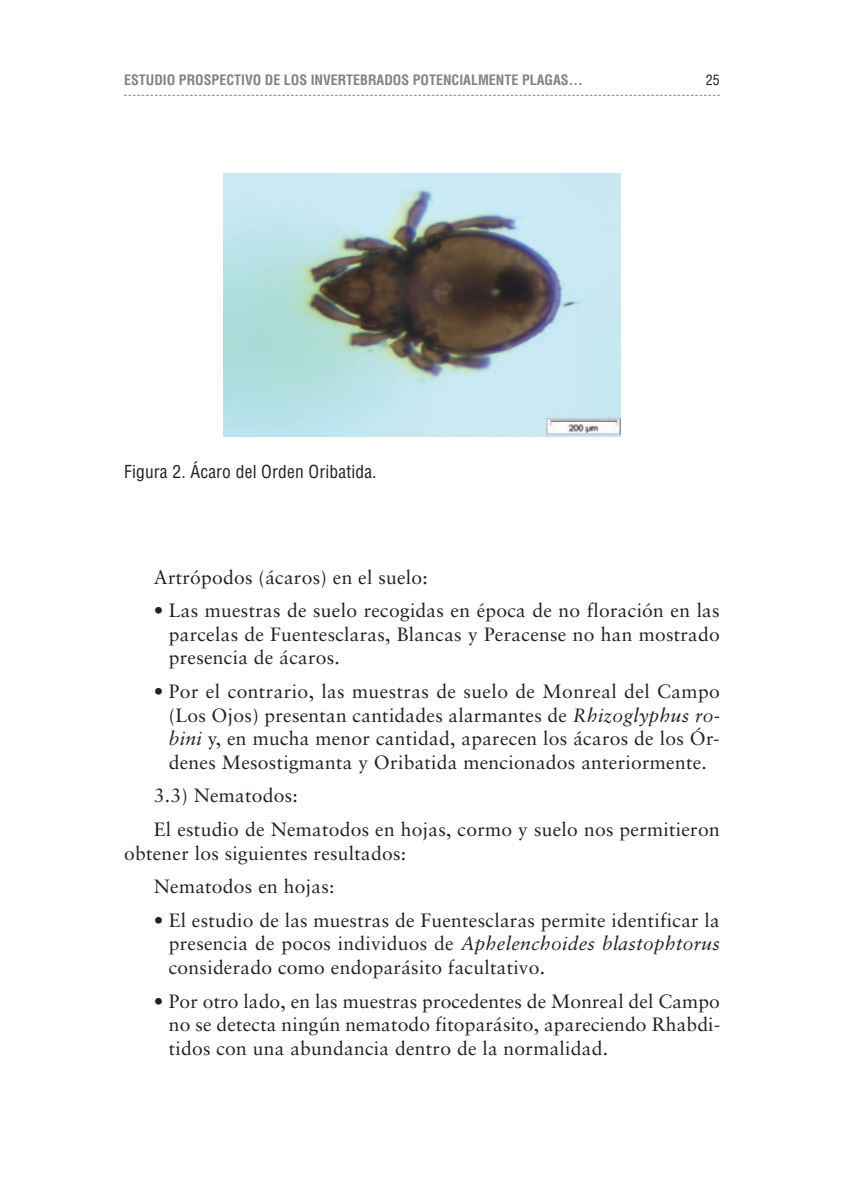
<style>
.page{position:relative;width:844px;height:1191px;background:#fff}
.page>*{position:absolute;margin:0;border:0;box-sizing:border-box;transform-origin:0 0}
.t1{font:19.25px/23.6px "Sabon";letter-spacing:.015em;color:#231f20;text-align:justify}
.t2{font:condensed 17.5px "Helvetica";letter-spacing:.01em;color:#231f20}
.t3{font:700 condensed 14px "Helvetica";color:#808285}
.t4{font:condensed 14px "Helvetica";color:#231f20}
.s1{font-style:italic}
</style>
<div class="page">
<img style="left:223px;top:174px;width:397px;height:263px">
<svg style="left:124px;top:95px;width:595px;height:1px"></svg>
<p class="t3" style="left:124px;top:74px;width:460px">ESTUDIO PROSPECTIVO DE LOS INVERTEBRADOS POTENCIALMENTE PLAGAS…</p>
<p class="t4" style="left:705px;top:74px;width:15px">25</p>
<p class="t2" style="left:124px;top:465px;width:254px">Figura 2. Ácaro del Orden Oribatida.</p>
<p class="t1" style="left:154px;top:567px;width:275px">Artrópodos (ácaros) en el suelo:</p>
<p class="t1" style="left:169px;top:600px;width:552px;text-indent:-15px">• Las muestras de suelo recogidas en época de no floración en las parcelas de Fuentesclaras, Blancas y Peracense no han mostrado presencia de ácaros.</p>
<p class="t1" style="left:169px;top:681px;width:552px;text-indent:-15px">• Por el contrario, las muestras de suelo de Monreal del Campo (Los Ojos) presentan cantidades alarmantes de <span class="s1">Rhizoglyphus ro&shy;bini</span> y, en mucha menor cantidad, aparecen los ácaros de los Ór&shy;denes Mesostigmanta y Oribatida mencionados anteriormente.</p>
<p class="t1" style="left:154px;top:780px;width:567px;line-height:33.6px">3.3) Nematodos:<br>El estudio de Nematodos en hojas, cormo y suelo nos permitieron</p>
<p class="t1" style="left:154px;top:837px;width:254px;line-height:33.6px;text-indent:-30px">obtener los siguientes resultados:<br>Nematodos en hojas:</p>
<p class="t1" style="left:169px;top:910px;width:552px;text-indent:-15px">• El estudio de las muestras de Fuentesclaras permite identificar la presencia de pocos individuos de <span class="s1">Aphelenchoides blastophtorus </span>considerado como endoparásito facultativo.</p>
<p class="t1" style="left:169px;top:990px;width:553px;text-indent:-15px">• Por otro lado, en las muestras procedentes de Monreal del Campo no se detecta ningún nematodo fitoparásito, apareciendo Rhabdi&shy;tidos con una abundancia dentro de la normalidad.</p>
</div>
